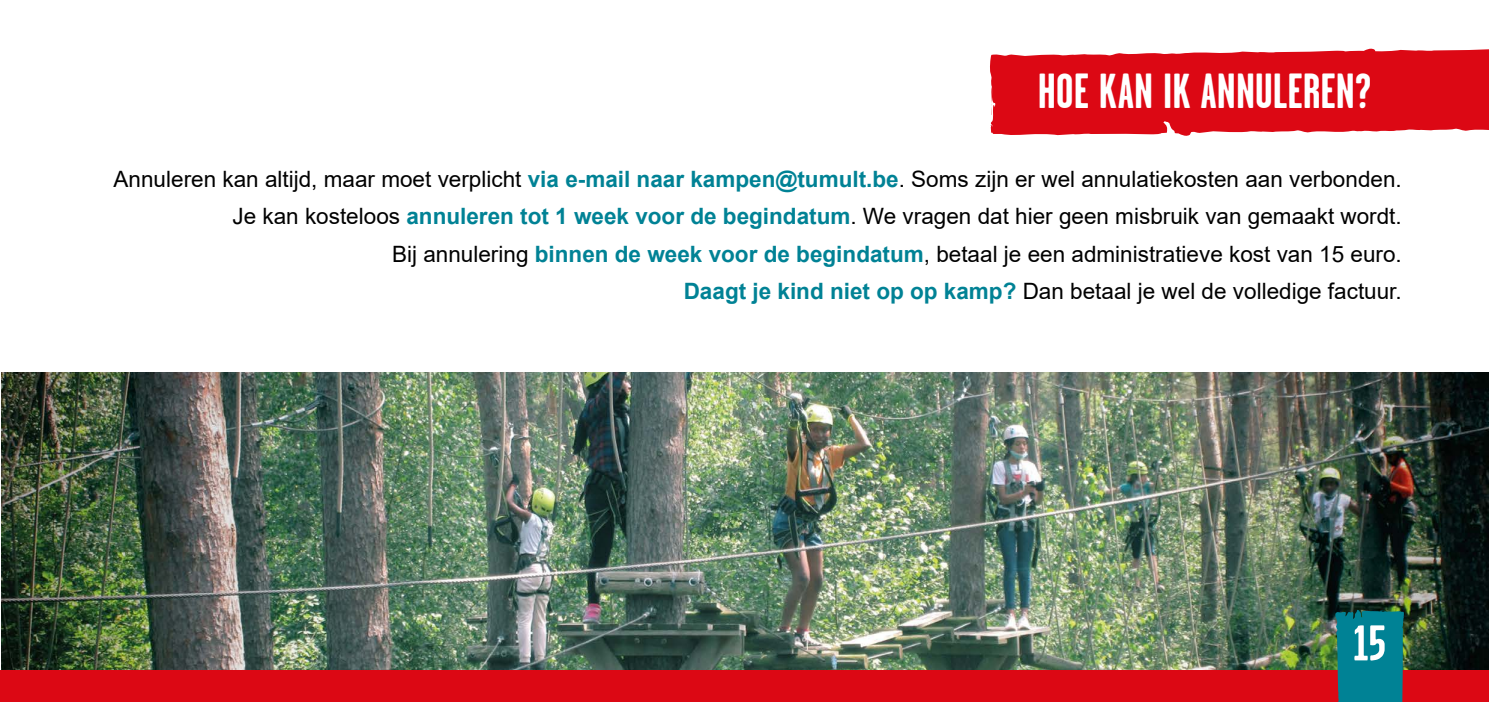
<style>
.page{position:relative;width:1489px;height:702px;background:#fff}
.page>*{position:absolute;margin:0;border:0;box-sizing:border-box;transform-origin:0 0}
.t1{font:700 50px "Garage Gothic";color:#fff}
.t2{font:700 49.25px "Garage Gothic";color:#fff}
.t3{font:22.5px/37.5px "Arial";color:#000;text-align:right}
.s1{font-weight:700;color:#008295}
</style>
<div class="page">
<svg style="left:990px;top:48px;width:498px;height:88px;fill:#dc0814"></svg>
<img style="left:1px;top:372px;width:1487px;height:298px">
<div style="left:0;top:670px;width:1488px;height:32px;background:#dc0814"></div>
<svg style="left:1335px;top:609px;width:68px;height:93px"></svg>
<h2 class="t2" style="left:1037px;top:65px;width:334px">HOE KAN IK ANNULEREN?</h2>
<p class="t3" style="left:114px;top:160px;width:1289px">Annuleren kan altijd, maar moet verplicht <span class="s1">via e-mail naar kampen@tumult.be</span>. Soms zijn er wel annulatiekosten aan verbonden.<br>Je kan kosteloos <span class="s1">annuleren tot 1 week voor de begindatum</span>. We vragen dat hier geen misbruik van gemaakt wordt.<br>Bij annulering <span class="s1">binnen de week voor de begindatum</span>, betaal je een administratieve kost van 15 euro.<br><span class="s1">Daagt je kind niet op op kamp?</span> Dan betaal je wel de volledige factuur.</p>
<h1 class="t1" style="left:1353px;top:617px;width:34px">15</h1>
</div>
